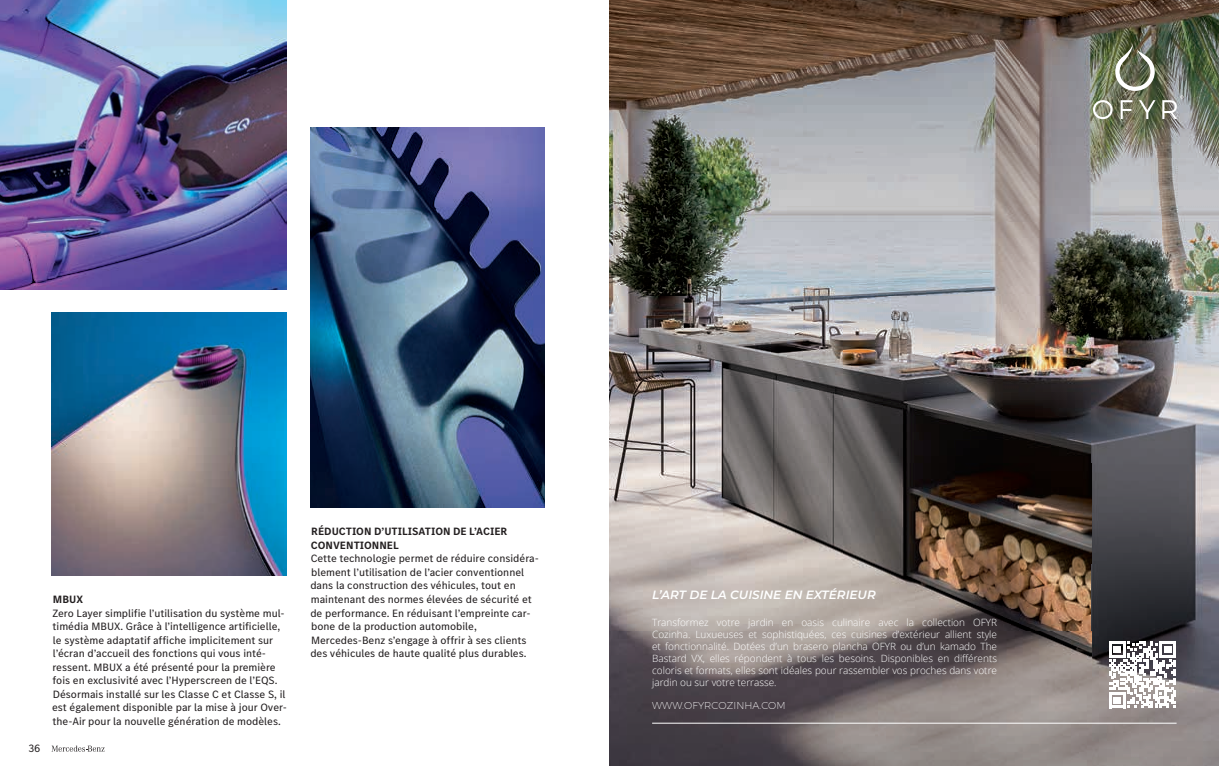
<style>
.page{position:relative;width:1219px;height:766px;background:#fff}
.page>*{position:absolute;margin:0;border:0;box-sizing:border-box;transform-origin:0 0}
.t1{font:italic 600 12px "Montserrat";color:#fff}
.t2{font:11px/13.5px "MB Corpo S Text";color:#231f20}
.t3{font:700 11px/13.5px "MB Corpo S Text";color:#231f20}
.t4{font:300 10px/12px "Open Sans";color:#fff;text-align:justify}
.t5{font:200 10px "Montserrat";letter-spacing:.01em;color:#fff}
</style>
<div class="page">
<img style="left:0;top:0;width:287px;height:289px">
<img style="left:310px;top:128px;width:235px;height:379px">
<img style="left:52px;top:312px;width:235px;height:263px">
<img style="left:630px;top:765px;width:589px;height:1px">
<img style="left:609px;top:0;width:610px;height:765px">
<hr style="left:652px;top:722px;width:524px;height:1px;background:#fff">
<svg style="left:1093px;top:100px;width:20px;height:19px"></svg>
<svg style="left:1121px;top:100px;width:11px;height:19px"></svg>
<svg style="left:1139px;top:100px;width:16px;height:19px"></svg>
<svg style="left:1162px;top:95px;width:22px;height:24px"></svg>
<svg style="left:1115px;top:43px;width:40px;height:48px"></svg>
<svg style="left:1109px;top:641px;width:67px;height:66px"></svg>
<svg style="left:609px;top:765px;width:22px;height:1px"></svg>
<svg style="left:51px;top:745px;width:54px;height:6px"></svg>
<p class="t2" style="left:28px;top:740px;width:14px">36</p>
<p class="t3" style="left:53px;top:592px;width:32px">MBUX</p>
<p class="t2" style="left:52px;top:605px;width:236px">Zero Layer simplifie l’utilisation du système mul&shy;timédia MBUX. Grâce à l’intelligence artificielle, le système adaptatif affiche implicitement sur l’écran d’accueil des fonctions qui vous inté&shy;ressent. MBUX a été présenté pour la première fois en exclusivité avec l’Hyperscreen de l’EQS.<br>Désormais installé sur les Classe C et Classe S, il est également disponible par la mise à jour Over&shy;the-Air pour la nouvelle génération de modèles.</p>
<p class="t3" style="left:311px;top:524px;width:198px">RÉDUCTION D’UTILISATION DE L’ACIER<br>CONVENTIONNEL</p>
<p class="t2" style="left:310px;top:551px;width:230px">Cette technologie permet de réduire considéra&shy;blement l’utilisation de l’acier conventionnel dans la construction des véhicules, tout en maintenant des normes élevées de sécurité et de performance. En réduisant l’empreinte car&shy;bone de la production automobile, Mercedes-Benz s’engage à offrir à ses clients des véhicules de haute qualité plus durables.</p>
<p class="t1" style="left:652px;top:586px;width:225px">L’ART DE LA CUISINE EN EXTÉRIEUR</p>
<p class="t4" style="left:652px;top:615px;width:346px">Transformez votre jardin en oasis culinaire avec la collection OFYR Cozinha. Luxueuses et sophistiquées, ces cuisines d’extérieur allient style et fonctionnalité. Dotées d’un brasero plancha OFYR ou d’un kamado The Bastard VX, elles répondent à tous les besoins. Disponibles en différents coloris et formats, elles sont idéales pour rassembler vos proches dans votre jardin ou sur votre terrasse.</p>
<p class="t5" style="left:652px;top:699px;width:135px">WWW.OFYRCOZINHA.COM</p>
</div>
